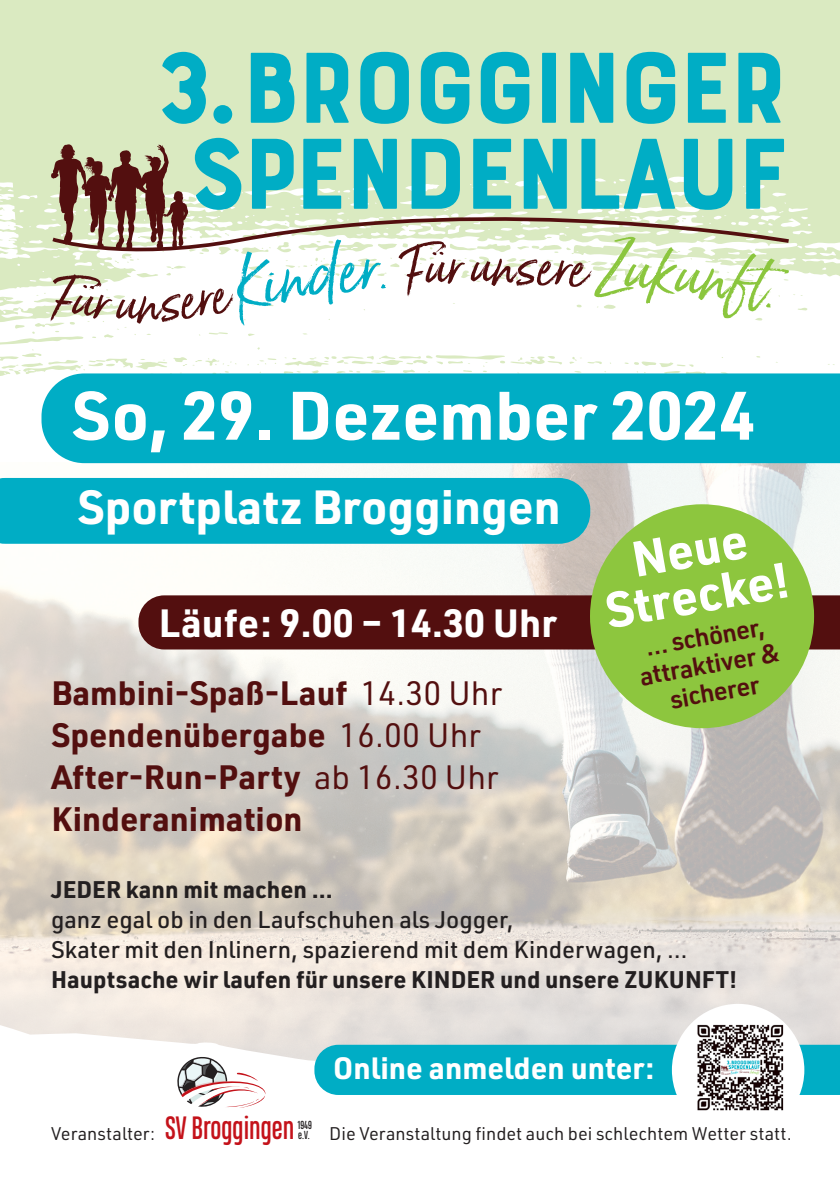
<style>
.page{position:relative;width:840px;height:1191px;background:#fff}
.page>*{position:absolute;margin:0;border:0;box-sizing:border-box;transform-origin:0 0}
.t1{font:106px/86px "Bourton Base";letter-spacing:-.05em;color:#00adc5;text-align:center}
.t2{font:700 67px "URWDIN";color:#fff}
.t3{font:700 49px/46px "URWDIN";color:#fff;text-align:center}
.t4{font:700 47px "URWDIN";color:#fff}
.t5{font:700 38.6px "URWDIN";color:#fff}
.t6{font:700 33.2px/42px "URWDIN";color:#530f0f}
.t7{font:700 30.2px "URWDIN";color:#fff}
.t8{font:600 25.4px/28px "URWDIN";color:#530f0f;text-align:center}
.t9{font:500 23.6px/30px "URWDIN";color:#231f20}
.t10{font:700 23.6px "URWDIN";color:#231f20}
.t11{font:18px "URWDIN";color:#231f20}
.t12{font:11px/9.8px "Heading Compressed Pro";color:#231f20}
.s1{font-weight:400}
.s2{font-family:"Heading Compressed Pro";font-size:30.4px;color:#c4121a}
</style>
<div class="page">
<img style="left:0;top:544px;width:839px;height:412px">
<svg style="left:0;top:956px;width:839px;height:138px;fill:#ede5df"></svg>
<div style="left:0;top:0;width:839px;height:375px;background:#daeac1"></div>
<svg style="left:0;top:176px;width:839px;height:368px;fill:#fff"></svg>
<svg style="left:49px;top:188px;width:742px;height:74px"></svg>
<svg style="left:177px;top:1057px;width:88px;height:51px"></svg>
<div style="left:41px;top:373px;width:798px;height:90px;background:#00adc5"></div>
<div style="left:0;top:478px;width:590px;height:66px;background:#00adc5"></div>
<div style="left:138px;top:595px;width:701px;height:54px;background:#530f0f"></div>
<div style="left:589px;top:504px;width:224px;height:224px;background:#8dc63e;border-radius:50%"></div>
<svg style="left:0;top:176px;width:36px;height:103px"></svg>
<div style="left:314px;top:1044px;width:525px;height:51px;background:#00adc5"></div>
<div style="left:671px;top:1003px;width:132px;height:133px;background:#fff;border-radius:50%"></div>
<svg style="left:50px;top:144px;width:335px;height:182px"></svg>
<svg style="left:398px;top:237px;width:390px;height:81px;background:#e6e9d8"></svg>
<img style="left:697px;top:1024px;width:87px;height:87px">
<h1 class="t1" style="left:153px;top:47px;width:637px">3.BROGGINGER<br>SPENDENLAUF</h1>
<h2 class="t2" style="left:72px;top:370px;width:684px">So, 29. Dezember 2024</h2>
<h3 class="t4" style="left:78px;top:475px;width:484px">Sportplatz Broggingen</h3>
<h3 class="t3" style="left:593px;top:541px;width:187px;rotate:-10deg">Neue<br>Strecke!</h3>
<p class="t5" style="left:159px;top:596px;width:399px">Läufe: 9.00 – 14.30 Uhr</p>
<p class="t8" style="left:632px;top:634px;width:143px;rotate:-10deg">… schöner, attraktiver &amp; sicherer</p>
<p class="t6" style="left:51px;top:670px;width:452px">Bambini-Spaß-Lauf <span class="s1">14.30 Uhr<br></span>Spendenübergabe <span class="s1">16.00 Uhr<br></span>After-Run-Party <span class="s1">ab 16.30 Uhr<br></span>Kinderanimation</p>
<p class="t10" style="left:51px;top:873px;width:283px">JEDER kann mit machen …</p>
<p class="t9" style="left:51px;top:904px;width:637px">ganz egal ob in den Laufschuhen als Jogger,<br>Skater mit den Inlinern, spazierend mit dem Kinderwagen, …</p>
<p class="t10" style="left:51px;top:963px;width:687px">Hauptsache wir laufen für unsere KINDER und unsere ZUKUNFT!</p>
<p class="t11" style="left:51px;top:1121px;width:245px">Veranstalter: <span class="s2">SV Broggingen</span></p>
<p class="t12" style="left:298px;top:1120px;width:16px">1949 e.V.</p>
<p class="t7" style="left:333px;top:1047px;width:322px">Online anmelden unter:</p>
<p class="t11" style="left:329px;top:1122px;width:464px">Die Veranstaltung findet auch bei schlechtem Wetter statt.</p>
</div>
